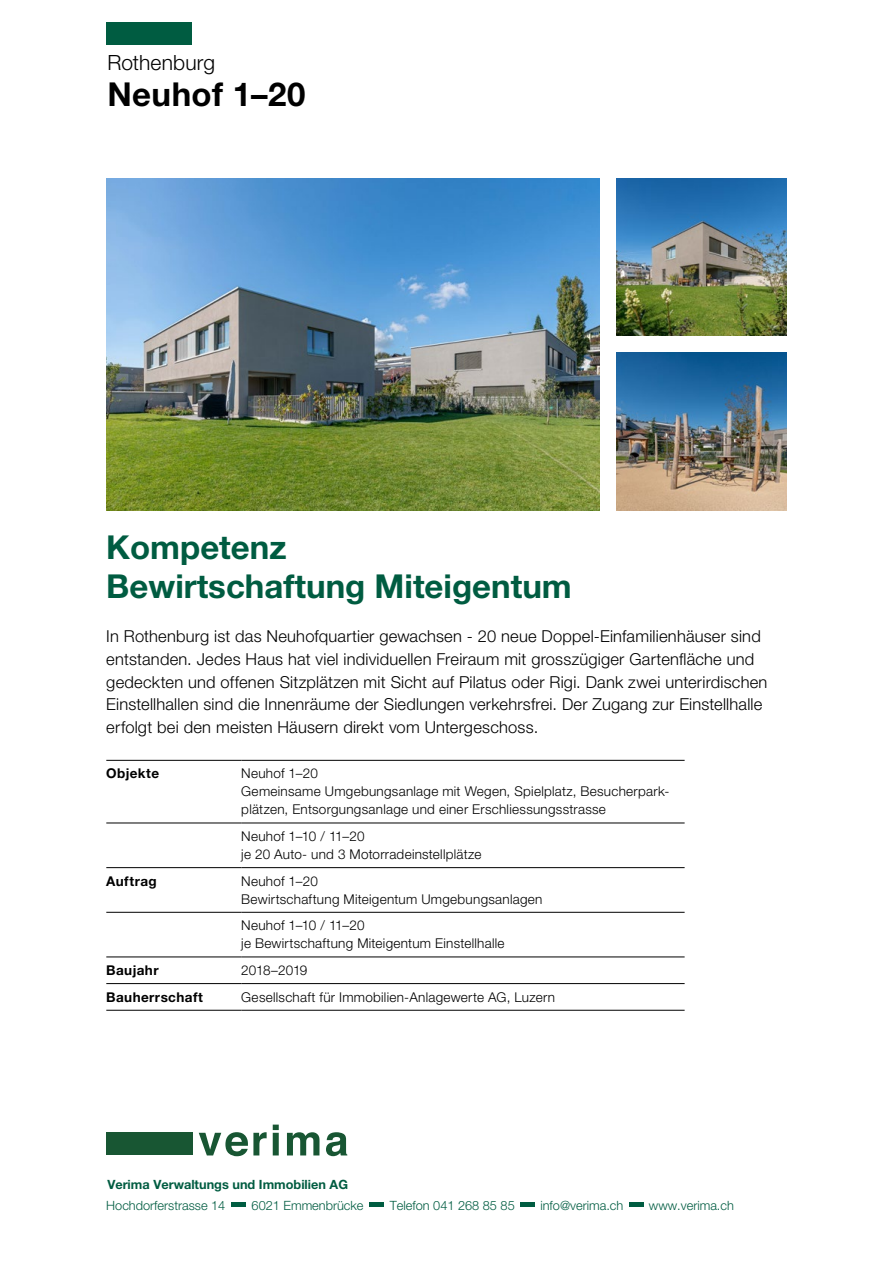
<style>
.page{position:relative;width:893px;height:1263px;background:#fff}
.page>*{position:absolute;margin:0;border:0;box-sizing:border-box;transform-origin:0 0}
.t1{font:700 33px/39px "Helvetica Neue LT Std";color:#005c41}
.t2{font:700 33px "Helvetica Neue LT Std";letter-spacing:.015em;color:#000}
.t3{font:300 21px "Helvetica Neue LT Std";letter-spacing:.005em;color:#000}
.t4{font:300 16.5px/22.5px "Helvetica Neue LT Std";letter-spacing:.01em;color:#000}
.t5{font:300 13.5px/18px "Helvetica Neue LT Std";letter-spacing:.02em;color:#000}
.t6{font:700 13.5px "Helvetica Neue LT Std";letter-spacing:.03em;color:#000}
.t7{font:300 13.5px "Helvetica Neue LT Std";letter-spacing:-.015em;color:#000}
.t8{font:300 12.75px "Helvetica Neue LT Std";color:#005c41}
.t9{font:700 12.75px "Helvetica Neue LT Std";color:#005c41}
</style>
<div class="page">
<img style="left:106px;top:179px;width:494px;height:331px">
<img style="left:617px;top:179px;width:170px;height:157px">
<img style="left:617px;top:353px;width:170px;height:157px">
<hr style="left:106px;top:760px;width:135px;height:1px;background:#000">
<hr style="left:241px;top:760px;width:444px;height:1px;background:#000">
<hr style="left:106px;top:823px;width:135px;height:1px;background:#000">
<hr style="left:241px;top:823px;width:444px;height:1px;background:#000">
<hr style="left:106px;top:867px;width:135px;height:1px;background:#000">
<hr style="left:241px;top:867px;width:444px;height:1px;background:#000">
<hr style="left:106px;top:912px;width:135px;height:1px;background:#000">
<hr style="left:241px;top:912px;width:444px;height:1px;background:#000">
<hr style="left:106px;top:957px;width:135px;height:1px;background:#000">
<hr style="left:241px;top:957px;width:444px;height:1px;background:#000">
<hr style="left:106px;top:983px;width:135px;height:1px;background:#000">
<hr style="left:241px;top:983px;width:444px;height:1px;background:#000">
<hr style="left:106px;top:1010px;width:135px;height:1px;background:#000">
<hr style="left:241px;top:1010px;width:444px;height:1px;background:#000">
<div style="left:231px;top:1202px;width:15px;height:5px;background:#005c41"></div>
<div style="left:369px;top:1202px;width:15px;height:5px;background:#005c41"></div>
<div style="left:520px;top:1202px;width:15px;height:5px;background:#005c41"></div>
<div style="left:629px;top:1202px;width:15px;height:5px;background:#005c41"></div>
<div style="left:106px;top:1132px;width:87px;height:23px;background:#185633"></div>
<svg style="left:199px;top:1132px;width:68px;height:24px"></svg>
<svg style="left:273px;top:1124px;width:6px;height:31px"></svg>
<svg style="left:287px;top:1132px;width:32px;height:23px"></svg>
<svg style="left:326px;top:1132px;width:21px;height:24px"></svg>
<div style="left:106px;top:22px;width:85px;height:23px;background:#005c41"></div>
<p class="t3" style="left:107px;top:50px;width:109px">Rothenburg</p>
<h1 class="t2" style="left:107px;top:74px;width:200px">Neuhof 1–20</h1>
<h1 class="t1" style="left:106px;top:527px;width:467px">Kompetenz<br>Bewirtschaftung Miteigentum</h1>
<p class="t4" style="left:106px;top:625px;width:663px">In Rothenburg ist das Neuhofquartier gewachsen - 20 neue Doppel-Einfamilienhäuser sind entstanden. Jedes Haus hat viel individuellen Freiraum mit grosszügiger Gartenfläche und gedeckten und offenen Sitzplätzen mit Sicht auf Pilatus oder Rigi. Dank zwei unterirdischen Einstellhallen sind die Innenräume der Siedlungen verkehrsfrei. Der Zugang zur Einstellhalle erfolgt bei den meisten Häusern direkt vom Untergeschoss.</p>
<p class="t6" style="left:106px;top:765px;width:54px">Objekte</p>
<p class="t5" style="left:241px;top:764px;width:430px">Neuhof 1–20<br>Gemeinsame Umgebungsanlage mit Wegen, Spielplatz, Besucherpark&shy;plätzen, Entsorgungsanlage und einer Erschliessungsstrasse</p>
<p class="t5" style="left:241px;top:827px;width:242px">Neuhof 1–10 / 11–20<br>je 20 Auto- und 3 Motorradeinstellplätze</p>
<p class="t6" style="left:106px;top:872px;width:52px">Auftrag</p>
<p class="t5" style="left:241px;top:872px;width:303px">Neuhof 1–20<br>Bewirtschaftung Miteigentum Umgebungsanlagen</p>
<p class="t5" style="left:241px;top:916px;width:265px">Neuhof 1–10 / 11–20<br>je Bewirtschaftung Miteigentum Einstellhalle</p>
<p class="t6" style="left:106px;top:962px;width:54px">Baujahr</p>
<p class="t7" style="left:241px;top:962px;width:68px">2018–2019</p>
<p class="t6" style="left:106px;top:988px;width:98px">Bauherrschaft</p>
<p class="t5" style="left:241px;top:988px;width:315px">Gesellschaft für Immobilien-Anlagewerte AG, Luzern</p>
<p class="t9" style="left:107px;top:1176px;width:242px">Verima Verwaltungs und Immobilien AG</p>
<p class="t8" style="left:106px;top:1197px;width:121px">Hochdorferstrasse 14</p>
<p class="t8" style="left:252px;top:1197px;width:113px">6021 Emmenbrücke</p>
<p class="t8" style="left:390px;top:1197px;width:126px">Telefon 041 268 85 85</p>
<p class="t8" style="left:540px;top:1197px;width:84px">info@verima.ch</p>
<p class="t8" style="left:649px;top:1197px;width:87px">www.verima.ch</p>
</div>
